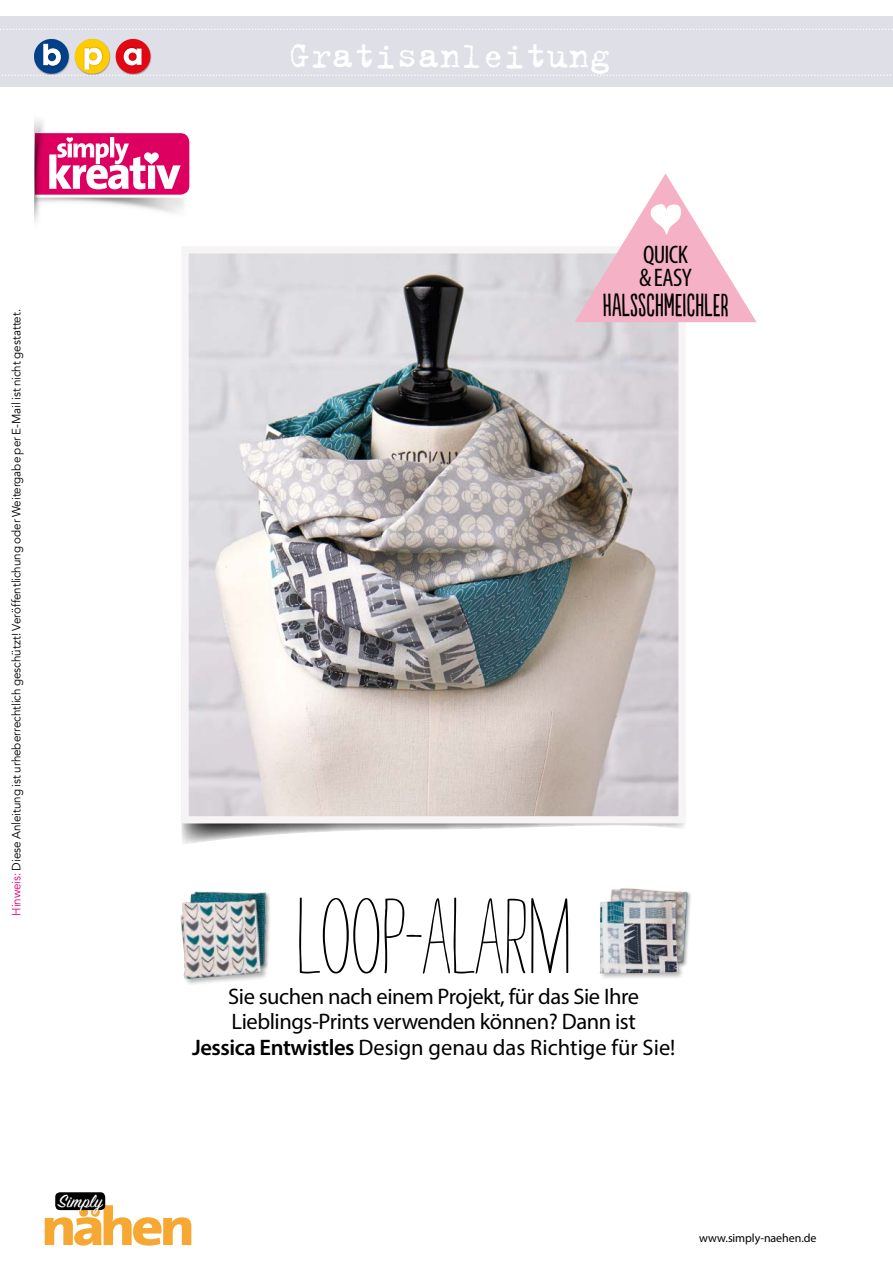
<style>
.page{position:relative;width:893px;height:1263px;background:#fff}
.page>*{position:absolute;margin:0;border:0;box-sizing:border-box;transform-origin:0 0}
.t1{font:118.5px "Strangelove Text";color:#000}
.t2{font:800 39px "Trixie OT";color:#fff}
.t3{font:30px "Populaire";letter-spacing:-.005em;color:#000}
.t4{font:condensed 25.5px/22.5px "Myriad Pro";letter-spacing:-.03em;color:#000}
.t5{font:22.5px/25.5px "Myriad Pro";letter-spacing:-.02em;color:#000;text-align:center}
.t6{font:19.95px "Sign Painter House Script";letter-spacing:.005em;color:#fff}
.t7{font:12px "Avenir";letter-spacing:-.005em;color:#000}
.t8{font:12px "Myriad Pro";letter-spacing:-.005em;color:#000}
.s1{color:#e6007d}
.s2{font-weight:600}
</style>
<div class="page">
<div style="left:186px;top:890px;width:85px;height:81px;background:#000;opacity:.4"></div>
<img style="left:188px;top:891px;width:79px;height:7px">
<div style="left:180px;top:898px;width:89px;height:88px;background:#000;opacity:.3"></div>
<img style="left:180px;top:899px;width:82px;height:81px">
<div style="left:605px;top:887px;width:87px;height:81px;background:#000;opacity:.4"></div>
<img style="left:607px;top:888px;width:81px;height:76px">
<div style="left:599px;top:899px;width:86px;height:81px;background:#000;opacity:.3"></div>
<img style="left:599px;top:900px;width:81px;height:74px">
<svg style="left:181px;top:823px;width:504px;height:21px"></svg>
<img style="left:189px;top:254px;width:489px;height:561px">
<div style="left:181px;top:246px;width:505px;height:577px;border:7px solid #f6f4f4"></div>
<svg style="left:575px;top:173px;width:182px;height:149px"></svg>
<div style="left:0;top:16px;width:893px;height:70px;background:#dedfe7"></div>
<svg style="left:0;top:29px;width:893px;height:1px"></svg>
<div style="left:34px;top:39px;width:117px;height:36px;background:#000;opacity:.32"></div>
<svg style="left:34px;top:39px;width:35px;height:35px"></svg>
<div style="left:42px;top:42px;width:21px;height:25px;background:#000;opacity:.25"></div>
<div style="left:75px;top:39px;width:35px;height:35px;background:#fc0;border-radius:50%"></div>
<div style="left:116px;top:39px;width:34px;height:35px;background:#e30613;border-radius:50%"></div>
<svg style="left:2px;top:44px;width:889px;height:32px"></svg>
<svg style="left:47px;top:133px;width:143px;height:65px"></svg>
<img style="left:34px;top:120px;width:13px;height:105px">
<svg style="left:45px;top:1205px;width:146px;height:40px"></svg>
<div style="left:55px;top:1192px;width:50px;height:18px;background:#000;border-radius:5px"></div>
<p class="t7" style="left:9px;top:915px;width:608px;rotate:-90deg"><span class="s1">Hinweis:</span> Diese Anleitung ist urheberrechtlich geschützt! Veröffentlichung oder Weitergabe per E-Mail ist nicht gestattet.</p>
<p class="t6" style="left:58px;top:1188px;width:46px">Simply</p>
<h2 class="t2" style="left:289px;top:33px;width:323px">Gratisanleitung</h2>
<p class="t4" style="left:639px;top:243px;width:54px">QUICK &amp; EASY</p>
<h3 class="t3" style="left:603px;top:288px;width:127px">HALSSCHMEICHLER</h3>
<h1 class="t1" style="left:296px;top:882px;width:277px">LOOP-ALARM</h1>
<p class="t5" style="left:192px;top:983px;width:485px">Sie suchen nach einem Projekt, für das Sie Ihre<br>Lieblings-Prints verwenden können? Dann ist<br><span class="s2">Jessica Entwistles</span> Design genau das Richtige für Sie!</p>
<p class="t8" style="left:699px;top:1231px;width:119px">www.simply-naehen.de</p>
</div>
